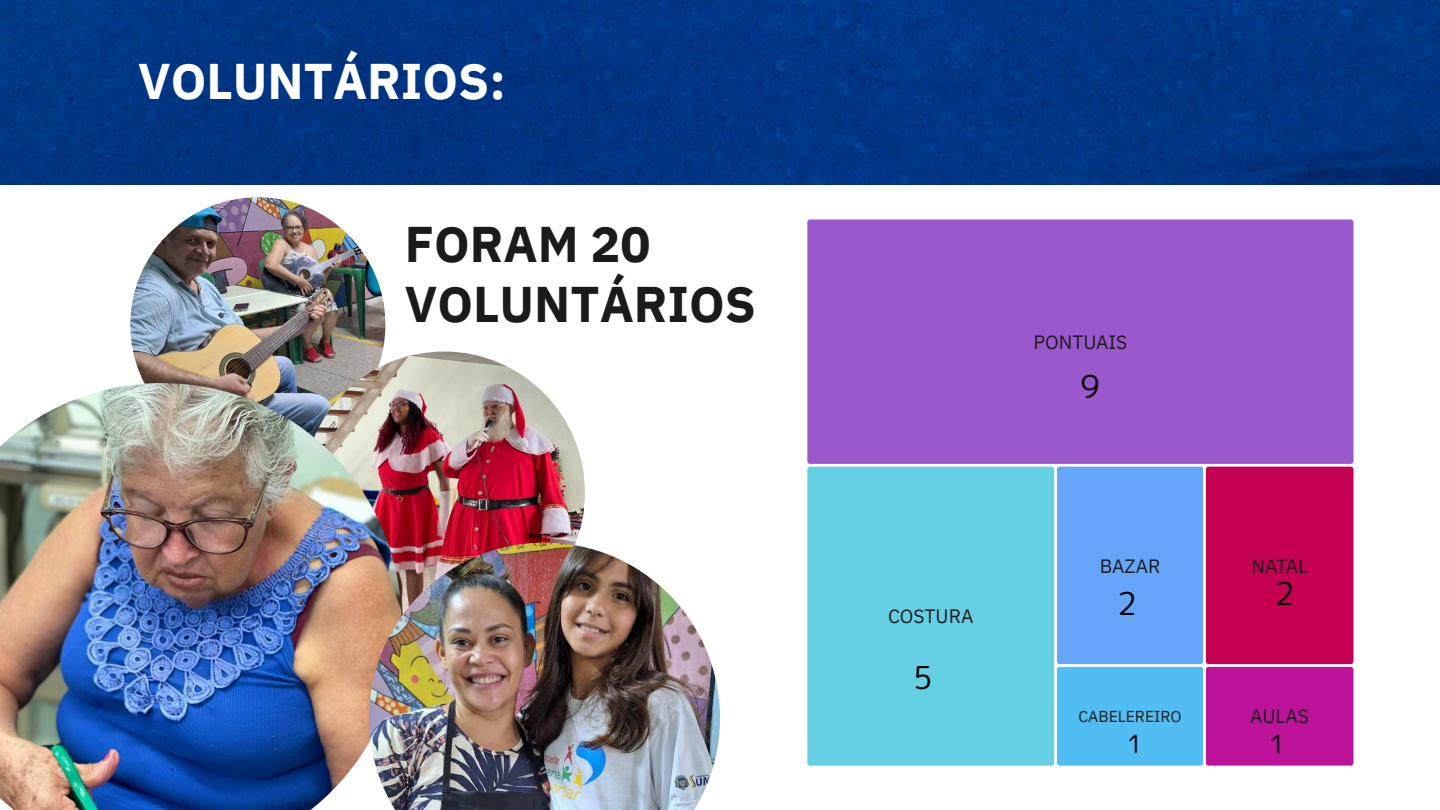
<style>
.page{position:relative;width:1440px;height:810px;background:#fff}
.page>*{position:absolute;margin:0;border:0;box-sizing:border-box;transform-origin:0 0}
.t1{font:700 50px/60px "IBM Plex Sans";color:#1b1b1b}
.t2{font:700 50px "IBM Plex Sans";color:#fff}
.t3{font:31.5px "rounded mplus 1 p regular";color:#000}
.t4{font:25px "rounded mplus 1 p regular";color:#000}
.t5{font:19.3px "IBM Plex Sans";color:#1b1b1b}
.t6{font:15.8px "IBM Plex Sans";color:#1b1b1b}
</style>
<div class="page">
<img style="left:0;top:0;width:1440px;height:184px">
<div style="left:807px;top:219px;width:547px;height:245px;background:#9b57cc"></div>
<div style="left:807px;top:467px;width:247px;height:299px;background:#65cfe4"></div>
<svg style="left:1057px;top:467px;width:297px;height:299px;background:#8f5eb4"></svg>
<img style="left:130px;top:197px;width:255px;height:255px;border-radius:50%">
<img style="left:303px;top:352px;width:282px;height:282px;border-radius:50%">
<img style="left:0;top:383px;width:402px;height:427px">
<img style="left:369px;top:543px;width:351px;height:267px">
<h1 class="t2" style="left:138px;top:42px;width:369px">VOLUNTÁRIOS:</h1>
<h1 class="t1" style="left:405px;top:210px;width:353px">FORAM 20<br>VOLUNTÁRIOS</h1>
<p class="t5" style="left:1033px;top:327px;width:96px">PONTUAIS</p>
<h2 class="t3" style="left:1080px;top:364px;width:21px">9</h2>
<p class="t5" style="left:888px;top:602px;width:87px">COSTURA</p>
<h2 class="t3" style="left:913px;top:655px;width:21px">5</h2>
<p class="t5" style="left:1100px;top:551px;width:62px">BAZAR</p>
<p class="t5" style="left:1251px;top:551px;width:58px">NATAL</p>
<h2 class="t3" style="left:1117px;top:581px;width:21px">2</h2>
<h2 class="t3" style="left:1275px;top:571px;width:21px">2</h2>
<p class="t6" style="left:1078px;top:704px;width:105px">CABELEREIRO</p>
<p class="t5" style="left:1250px;top:702px;width:60px">AULAS</p>
<p class="t4" style="left:1127px;top:726px;width:17px">1</p>
<p class="t4" style="left:1270px;top:726px;width:17px">1</p>
</div>
